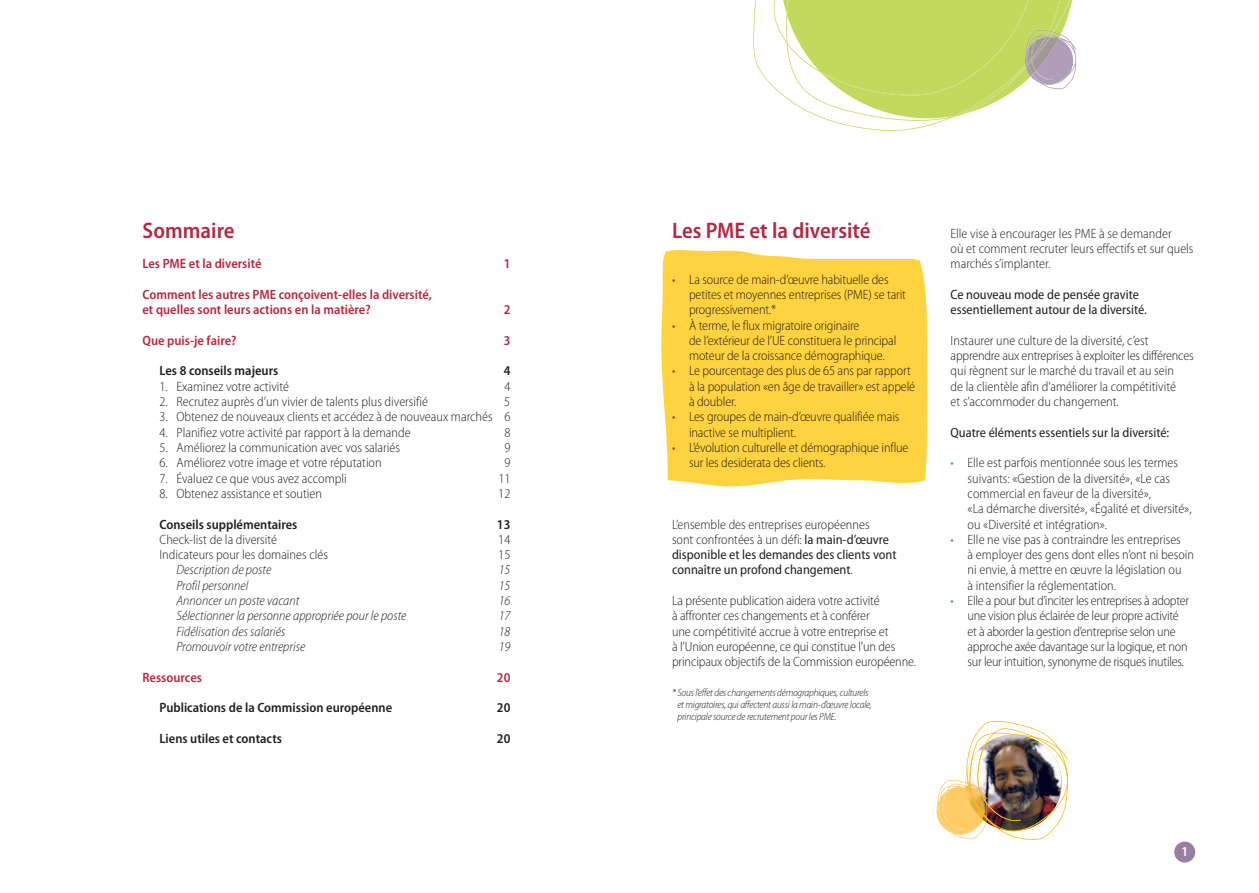
<style>
.page{position:relative;width:1259px;height:893px;background:#fff}
.page>*{position:absolute;margin:0;border:0;box-sizing:border-box;transform-origin:0 0}
.t1{font:600 semi-condensed 22.5px "Myriad Pro";color:#b62841}
.t2{font:300 semi-condensed 13.5px/15.3px "Myriad Pro";letter-spacing:-.01em;color:#231f20}
.t3{font:semi-condensed 13.5px/15.3px "Myriad Pro";color:#231f20}
.t4{font:italic 300 semi-condensed 13.5px "Myriad Pro";color:#231f20}
.t5{font:600 semi-condensed 13.5px/14.9px "Myriad Pro";color:#b62841}
.t6{font:600 semi-condensed 13.5px "Myriad Pro";color:#231f20}
.t7{font:600 semi-condensed 13.5px "Myriad Pro";color:#fff}
.t8{font:italic 300 semi-condensed 10.5px/12px "Myriad Pro";letter-spacing:-.02em;color:#231f20}
.s1{color:#b62841}
.s2{font-weight:300}
.s3{color:#4986a8}
</style>
<div class="page">
<div style="left:661px;top:249px;width:266px;height:237px;background:#ffd33f"></div>
<svg style="left:753px;top:0;width:324px;height:131px"></svg>
<div style="left:1174px;top:842px;width:21px;height:20px;background:#967fa2;border-radius:50%"></div>
<img style="left:936px;top:721px;width:132px;height:119px">
<h1 class="t1" style="left:142px;top:222px;width:94px">Sommaire</h1>
<p class="t5" style="left:142px;top:258px;width:121px">Les PME et la diversité</p>
<p class="t5" style="left:504px;top:258px;width:8px">1</p>
<p class="t5" style="left:142px;top:288px;width:291px">Comment les autres PME conçoivent-elles la diversité, et quelles sont leurs actions en la matière?</p>
<p class="t5" style="left:504px;top:303px;width:8px">2</p>
<p class="t5" style="left:142px;top:334px;width:95px">Que puis-je faire?</p>
<p class="t5" style="left:504px;top:334px;width:8px">3</p>
<p class="t6" style="left:159px;top:366px;width:120px">Les 8 conseils majeurs</p>
<p class="t6" style="left:504px;top:366px;width:8px">4</p>
<p class="t2" style="left:159px;top:380px;width:131px">1. Examinez votre activité</p>
<p class="t2" style="left:504px;top:380px;width:8px">4</p>
<p class="t2" style="left:159px;top:395px;width:270px">2. Recrutez auprès d’un vivier de talents plus diversifié</p>
<p class="t2" style="left:504px;top:395px;width:8px">5</p>
<p class="t2" style="left:159px;top:411px;width:352px">3. Obtenez de nouveaux clients et accédez à de nouveaux marchés 6</p>
<p class="t2" style="left:159px;top:426px;width:253px">4. Planifiez votre activité par rapport à la demande</p>
<p class="t2" style="left:504px;top:426px;width:8px">8</p>
<p class="t2" style="left:159px;top:441px;width:242px">5. Améliorez la communication avec vos salariés</p>
<p class="t2" style="left:504px;top:441px;width:8px">9</p>
<p class="t2" style="left:159px;top:457px;width:224px">6. Améliorez votre image et votre réputation</p>
<p class="t2" style="left:504px;top:457px;width:8px">9</p>
<p class="t2" style="left:159px;top:472px;width:189px">7. Évaluez ce que vous avez accompli</p>
<p class="t2" style="left:498px;top:472px;width:14px">11</p>
<p class="t2" style="left:159px;top:487px;width:164px">8. Obtenez assistance et soutien</p>
<p class="t2" style="left:498px;top:487px;width:14px">12</p>
<p class="t6" style="left:159px;top:519px;width:139px">Conseils supplémentaires</p>
<p class="t6" style="left:497px;top:519px;width:15px">13</p>
<p class="t2" style="left:159px;top:533px;width:119px">Check-list de la diversité</p>
<p class="t2" style="left:498px;top:533px;width:14px">14</p>
<p class="t2" style="left:159px;top:548px;width:170px">Indicateurs pour les domaines clés</p>
<p class="t2" style="left:498px;top:548px;width:14px">15</p>
<p class="t4" style="left:176px;top:565px;width:96px">Description de poste</p>
<p class="t4" style="left:499px;top:565px;width:13px">15</p>
<p class="t4" style="left:176px;top:580px;width:73px">Profil personnel</p>
<p class="t4" style="left:499px;top:580px;width:13px">15</p>
<p class="t4" style="left:176px;top:595px;width:124px">Annoncer un poste vacant</p>
<p class="t4" style="left:499px;top:595px;width:13px">16</p>
<p class="t4" style="left:176px;top:611px;width:231px">Sélectionner la personne appropriée pour le poste</p>
<p class="t4" style="left:499px;top:611px;width:13px">17</p>
<p class="t4" style="left:176px;top:626px;width:110px">Fidélisation des salariés</p>
<p class="t4" style="left:499px;top:626px;width:13px">18</p>
<p class="t4" style="left:176px;top:641px;width:130px">Promouvoir votre entreprise</p>
<p class="t4" style="left:499px;top:641px;width:13px">19</p>
<p class="t5" style="left:142px;top:671px;width:61px">Ressources</p>
<p class="t5" style="left:497px;top:671px;width:15px">20</p>
<p class="t6" style="left:159px;top:703px;width:234px">Publications de la Commission européenne</p>
<p class="t6" style="left:497px;top:703px;width:15px">20</p>
<p class="t6" style="left:159px;top:733px;width:124px">Liens utiles et contacts</p>
<p class="t6" style="left:497px;top:733px;width:15px">20</p>
<h1 class="t1" style="left:672px;top:222px;width:200px">Les PME et la diversité</h1>
<p class="t2" style="left:689px;top:273px;width:219px;text-indent:-17px"><span class="s1">•</span> La source de main-d’œuvre habituelle des petites et moyennes entreprises (PME) se tarit progressivement.*</p>
<p class="t2" style="left:689px;top:319px;width:209px;text-indent:-17px"><span class="s1">•</span> À terme, le flux migratoire originaire<br>de l’extérieur de l’UE constituera le principal moteur de la croissance démographique.</p>
<p class="t2" style="left:689px;top:365px;width:228px;text-indent:-17px"><span class="s1">•</span> Le pourcentage des plus de 65 ans par rapport à la population «en âge de travailler» est appelé à doubler.</p>
<p class="t2" style="left:689px;top:411px;width:212px;text-indent:-17px"><span class="s1">•</span> Les groupes de main-d’œuvre qualifiée mais inactive se multiplient.</p>
<p class="t2" style="left:689px;top:441px;width:221px;text-indent:-17px"><span class="s1">•</span> L’évolution culturelle et démographique influe sur les desiderata des clients.</p>
<p class="t3" style="left:672px;top:518px;width:226px"><span class="s2">L’ensemble des entreprises européennes<br>sont confrontées à un défi:</span> la main-d’œuvre disponible et les demandes des clients vont connaître un profond changement<span class="s2">.</span></p>
<p class="t2" style="left:672px;top:594px;width:246px">La présente publication aidera votre activité<br>à affronter ces changements et à conférer<br>une compétitivité accrue à votre entreprise et<br>à l’Union européenne, ce qui constitue l’un des principaux objectifs de la Commission européenne.</p>
<p class="t8" style="left:677px;top:688px;width:196px;text-indent:-5px">* Sous l’effet des changements démographiques, culturels et migratoires, qui affectent aussi la main-d’œuvre locale, principale source de recrutement pour les PME.</p>
<p class="t2" style="left:950px;top:227px;width:244px">Elle vise à encourager les PME à se demander<br>où et comment recruter leurs effectifs et sur quels marchés s’implanter.</p>
<p class="t3" style="left:950px;top:288px;width:198px">Ce nouveau mode de pensée gravite essentiellement autour de la diversité.</p>
<p class="t2" style="left:950px;top:334px;width:245px">Instaurer une culture de la diversité, c’est apprendre aux entreprises à exploiter les différences qui règnent sur le marché du travail et au sein<br>de la clientèle afin d’améliorer la compétitivité<br>et s’accommoder du changement.</p>
<p class="t3" style="left:950px;top:426px;width:220px">Quatre éléments essentiels sur la diversité:</p>
<p class="t2" style="left:967px;top:457px;width:225px;text-indent:-17px"><span class="s3">•</span> Elle est parfois mentionnée sous les termes suivants: «Gestion de la diversité», «Le cas commercial en faveur de la diversité»,<br>«La démarche diversité», «Égalité et diversité», ou «Diversité et intégration».</p>
<p class="t2" style="left:967px;top:533px;width:228px;text-indent:-17px"><span class="s3">•</span> Elle ne vise pas à contraindre les entreprises<br>à employer des gens dont elles n’ont ni besoin ni envie, à mettre en œuvre la législation ou<br>à intensifier la réglementation.</p>
<p class="t2" style="left:967px;top:594px;width:223px;text-indent:-17px"><span class="s3">•</span> Elle a pour but d’inciter les entreprises à adopter une vision plus éclairée de leur propre activité et à aborder la gestion d’entreprise selon une approche axée davantage sur la logique, et non sur leur intuition, synonyme de risques inutiles.</p>
<p class="t7" style="left:1181px;top:847px;width:8px">1</p>
</div>
